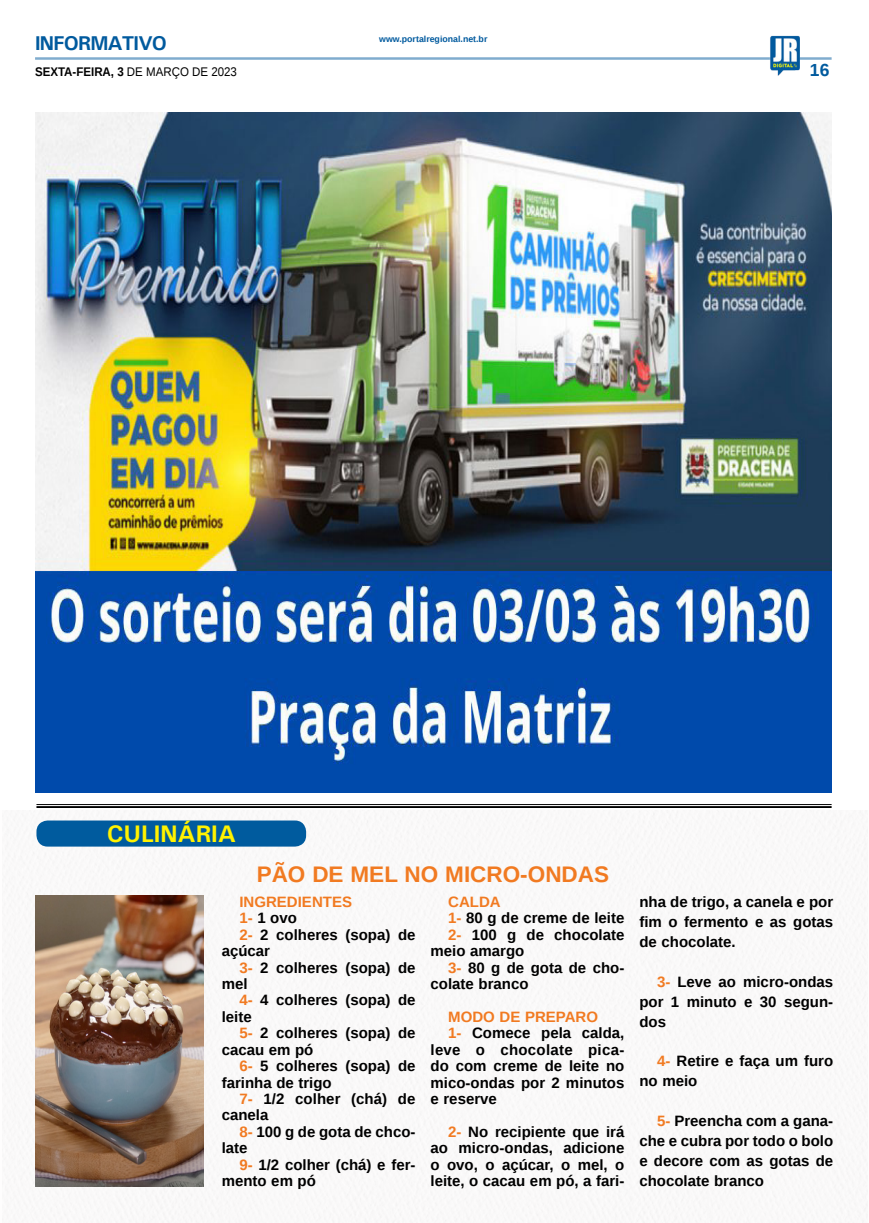
<style>
.page{position:relative;width:869px;height:1223px;background:#fff}
.page>*{position:absolute;margin:0;border:0;box-sizing:border-box;transform-origin:0 0}
.t1{font:700 24px "Univers";color:#fff200}
.TÍTULO{font:700 22.5px "Liberation Sans";color:#f17a21}
.TITULO_PG{font:700 20px "Univers";letter-spacing:-.04em;color:#005a9e}
.TÍTULO-2{font:700 17.5px "Liberation Sans";color:#005a9e}
.MATÉRIA{font:700 15px/16.4px "Liberation Sans";color:#000}
.MATÉRIA-2{font:700 15px "Liberation Sans";color:#f17a21}
.t2{font:700 12.5px "Liberation Sans";color:#000;scale:.92 1}
.DATA_PG{font:700 8.75px "Liberation Sans";color:#005a9e}
.s1{font-weight:400}
.s2{color:#f17a21}
</style>
<div class="page">
<hr style="left:35px;top:57px;width:796px;height:3px;background:#005a9e">
<img style="left:769px;top:36px;width:30px;height:40px">
<img style="left:3px;top:810px;width:864px;height:412px">
<div style="left:36px;top:820px;width:270px;height:26px;background:#005b9e;border-radius:11px"></div>
<hr style="left:36px;top:804px;width:795px;height:1px;background:#000101">
<hr style="left:36px;top:806px;width:795px;height:2px;background:#000101">
<img style="left:35px;top:112px;width:796px;height:681px">
<img style="left:35px;top:896px;width:168px;height:290px">
<p class="TITULO_PG" style="left:35px;top:31px;width:133px">INFORMATIVO</p>
<p class="t2" style="left:35px;top:63px;width:221px">SEXTA-FEIRA, 3 <span class="s1">DE MARÇO DE 2023</span></p>
<p class="DATA_PG" style="left:379px;top:33px;width:110px">www.portalregional.net.br</p>
<p class="TÍTULO-2" style="left:809px;top:58px;width:21px">16</p>
<p class="t1" style="left:107px;top:819px;width:130px">CULINÁRIA</p>
<p class="TÍTULO" style="left:256px;top:858px;width:354px">PÃO DE MEL NO MICRO-ONDAS</p>
<p class="MATÉRIA-2" style="left:239px;top:891px;width:114px">INGREDIENTES</p>
<p class="MATÉRIA" style="left:239px;top:909px;width:59px"><span class="s2">1-</span> 1 ovo</p>
<p class="MATÉRIA" style="left:221px;top:926px;width:195px;text-indent:18px"><span class="s2">2-</span> 2 colheres (sopa) de açúcar</p>
<p class="MATÉRIA" style="left:221px;top:958px;width:195px;text-indent:18px"><span class="s2">3-</span> 2 colheres (sopa) de mel</p>
<p class="MATÉRIA" style="left:221px;top:991px;width:195px;text-indent:18px"><span class="s2">4-</span> 4 colheres (sopa) de leite</p>
<p class="MATÉRIA" style="left:221px;top:1024px;width:195px;text-indent:18px"><span class="s2">5-</span> 2 colheres (sopa) de cacau em pó</p>
<p class="MATÉRIA" style="left:221px;top:1057px;width:195px;text-indent:18px"><span class="s2">6-</span> 5 colheres (sopa) de farinha de trigo</p>
<p class="MATÉRIA" style="left:221px;top:1090px;width:195px;text-indent:18px"><span class="s2">7-</span> 1/2 colher (chá) de canela</p>
<p class="MATÉRIA" style="left:221px;top:1123px;width:195px;text-indent:18px"><span class="s2">8-</span> 100 g de gota de chco&shy;late</p>
<p class="MATÉRIA" style="left:221px;top:1155px;width:195px;text-indent:18px"><span class="s2">9-</span> 1/2 colher (chá) e fer&shy;mento em pó</p>
<p class="MATÉRIA-2" style="left:448px;top:891px;width:54px">CALDA</p>
<p class="MATÉRIA" style="left:448px;top:909px;width:177px"><span class="s2">1-</span> 80 g de creme de leite</p>
<p class="MATÉRIA" style="left:430px;top:926px;width:195px;text-indent:18px"><span class="s2">2-</span> 100 g de chocolate meio amargo</p>
<p class="MATÉRIA" style="left:430px;top:958px;width:195px;text-indent:18px"><span class="s2">3-</span> 80 g de gota de cho&shy;colate branco</p>
<p class="MATÉRIA-2" style="left:448px;top:1006px;width:151px">MODO DE PREPARO</p>
<p class="MATÉRIA" style="left:430px;top:1024px;width:195px;text-align:justify;text-indent:18px"><span class="s2">1-</span> Comece pela calda, leve o chocolate pica&shy;do com creme de leite no mico-ondas por 2 minutos e reserve</p>
<p class="MATÉRIA" style="left:430px;top:1123px;width:195px;text-align:justify;text-indent:18px"><span class="s2">2-</span> No recipiente que irá ao micro-ondas, adicione o ovo, o açúcar, o mel, o leite, o cacau em pó, a fari-</p>
<p class="MATÉRIA" style="left:639px;top:891px;width:195px;line-height:19.9px;text-align:justify">nha de trigo, a canela e por fim o fermento e as gotas de chocolate.</p>
<p class="MATÉRIA" style="left:639px;top:971px;width:195px;line-height:19.9px;text-align:justify;text-indent:18px"><span class="s2">3-</span> Leve ao micro-ondas por 1 minuto e 30 segun&shy;dos</p>
<p class="MATÉRIA" style="left:639px;top:1051px;width:195px;line-height:19.9px;text-indent:18px"><span class="s2">4-</span> Retire e faça um furo no meio</p>
<p class="MATÉRIA" style="left:639px;top:1110px;width:195px;line-height:19.9px;text-align:justify;text-indent:18px"><span class="s2">5-</span> Preencha com a gana&shy;che e cubra por todo o bolo e decore com as gotas de chocolate branco</p>
</div>
